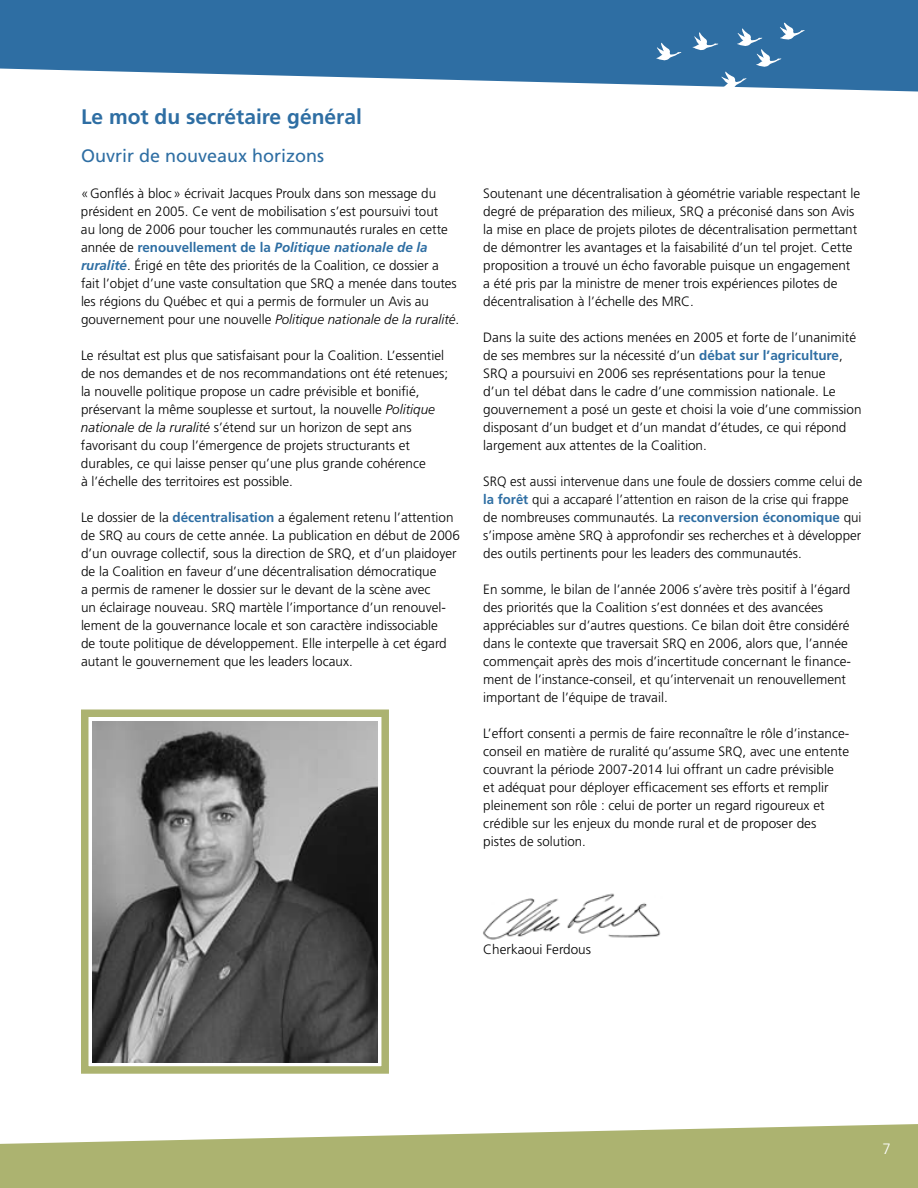
<style>
.page{position:relative;width:918px;height:1188px;background:#fff}
.page>*{position:absolute;margin:0;border:0;box-sizing:border-box;transform-origin:0 0}
.t1{font:700 21px "Frutiger";color:#2e6ea3}
.t2{font:18px "Frutiger";color:#2e6ea3}
.t3{font:300 13.5px/18px "Frutiger";color:#000}
.s1{font-weight:700;color:#2e6ea3}
.s2{font-weight:700;font-style:italic;color:#2e6ea3}
.s3{font-style:italic}
</style>
<div class="page">
<svg style="left:0;top:0;width:918px;height:92px;background:#4b82af"></svg>
<svg style="left:656px;top:43px;width:25px;height:19px"></svg>
<svg style="left:692px;top:22px;width:113px;height:68px;background:#4981af"></svg>
<svg style="left:0;top:1124px;width:918px;height:64px;background:#b8be86"></svg>
<div style="left:81px;top:710px;width:308px;height:364px;border:8px solid #acb370"></div>
<img style="left:92px;top:721px;width:285px;height:342px">
<img style="left:483px;top:893px;width:178px;height:47px">
<h1 class="t1" style="left:81px;top:105px;width:282px">Le mot du secrétaire général</h1>
<h2 class="t2" style="left:81px;top:145px;width:245px">Ouvrir de nouveaux horizons</h2>
<p class="t3" style="left:81px;top:184px;width:380px">«Gonflés à bloc» écrivait Jacques Proulx dans son message du président en 2005. Ce vent de mobilisation s’est poursuivi tout<br>au long de 2006 pour toucher les communautés rurales en cette année de <span class="s1">renouvellement de la</span> <span class="s2">Politique nationale de la ruralité</span>. Érigé en tête des priorités de la Coalition, ce dossier a fait l’objet d’une vaste consultation que SRQ a menée dans toutes les régions du Québec et qui a permis de formuler un Avis au gouvernement pour une nouvelle <span class="s3">Politique nationale de la ruralité</span>.</p>
<p class="t3" style="left:81px;top:346px;width:369px">Le résultat est plus que satisfaisant pour la Coalition. L’essentiel de nos demandes et de nos recommandations ont été retenues; la nouvelle politique propose un cadre prévisible et bonifié, préservant la même souplesse et surtout, la nouvelle <span class="s3">Politique nationale de la ruralité</span> s’étend sur un horizon de sept ans favorisant du coup l’émergence de projets structurants et durables, ce qui laisse penser qu’une plus grande cohérence<br>à l’échelle des territoires est possible.</p>
<p class="t3" style="left:81px;top:508px;width:380px">Le dossier de la <span class="s1">décentralisation</span> a également retenu l’attention de SRQ au cours de cette année. La publication en début de 2006 d’un ouvrage collectif, sous la direction de SRQ, et d’un plaidoyer de la Coalition en faveur d’une décentralisation démocratique<br>a permis de ramener le dossier sur le devant de la scène avec<br>un éclairage nouveau. SRQ martèle l’importance d’un renouvel&shy;lement de la gouvernance locale et son caractère indissociable<br>de toute politique de développement. Elle interpelle à cet égard autant le gouvernement que les leaders locaux.</p>
<p class="t3" style="left:483px;top:184px;width:379px">Soutenant une décentralisation à géométrie variable respectant le degré de préparation des milieux, SRQ a préconisé dans son Avis la mise en place de projets pilotes de décentralisation permettant de démontrer les avantages et la faisabilité d’un tel projet. Cette proposition a trouvé un écho favorable puisque un engagement a été pris par la ministre de mener trois expériences pilotes de décentralisation à l’échelle des MRC.</p>
<p class="t3" style="left:483px;top:328px;width:380px">Dans la suite des actions menées en 2005 et forte de l’unanimité de ses membres sur la nécessité d’un <span class="s1">débat sur l’agriculture</span>, SRQ a poursuivi en 2006 ses représentations pour la tenue<br>d’un tel débat dans le cadre d’une commission nationale. Le gouvernement a posé un geste et choisi la voie d’une commission disposant d’un budget et d’un mandat d’études, ce qui répond largement aux attentes de la Coalition.</p>
<p class="t3" style="left:483px;top:472px;width:381px">SRQ est aussi intervenue dans une foule de dossiers comme celui de <span class="s1">la forêt</span> qui a accaparé l’attention en raison de la crise qui frappe de nombreuses communautés. La <span class="s1">reconversion économique</span> qui s’impose amène SRQ à approfondir ses recherches et à développer des outils pertinents pour les leaders des communautés.</p>
<p class="t3" style="left:483px;top:580px;width:369px">En somme, le bilan de l’année 2006 s’avère très positif à l’égard des priorités que la Coalition s’est données et des avancées appréciables sur d’autres questions. Ce bilan doit être considéré dans le contexte que traversait SRQ en 2006, alors que, l’année commençait après des mois d’incertitude concernant le finance&shy;ment de l’instance-conseil, et qu’intervenait un renouvellement important de l’équipe de travail.</p>
<p class="t3" style="left:483px;top:724px;width:367px">L’effort consenti a permis de faire reconnaître le rôle d’instance&shy;conseil en matière de ruralité qu’assume SRQ, avec une entente couvrant la période 2007-2014 lui offrant un cadre prévisible<br>et adéquat pour déployer efficacement ses efforts et remplir pleinement son rôle : celui de porter un regard rigoureux et crédible sur les enjeux du monde rural et de proposer des pistes de solution.</p>
<p class="t3" style="left:483px;top:940px;width:109px">Cherkaoui Ferdous</p>
</div>
